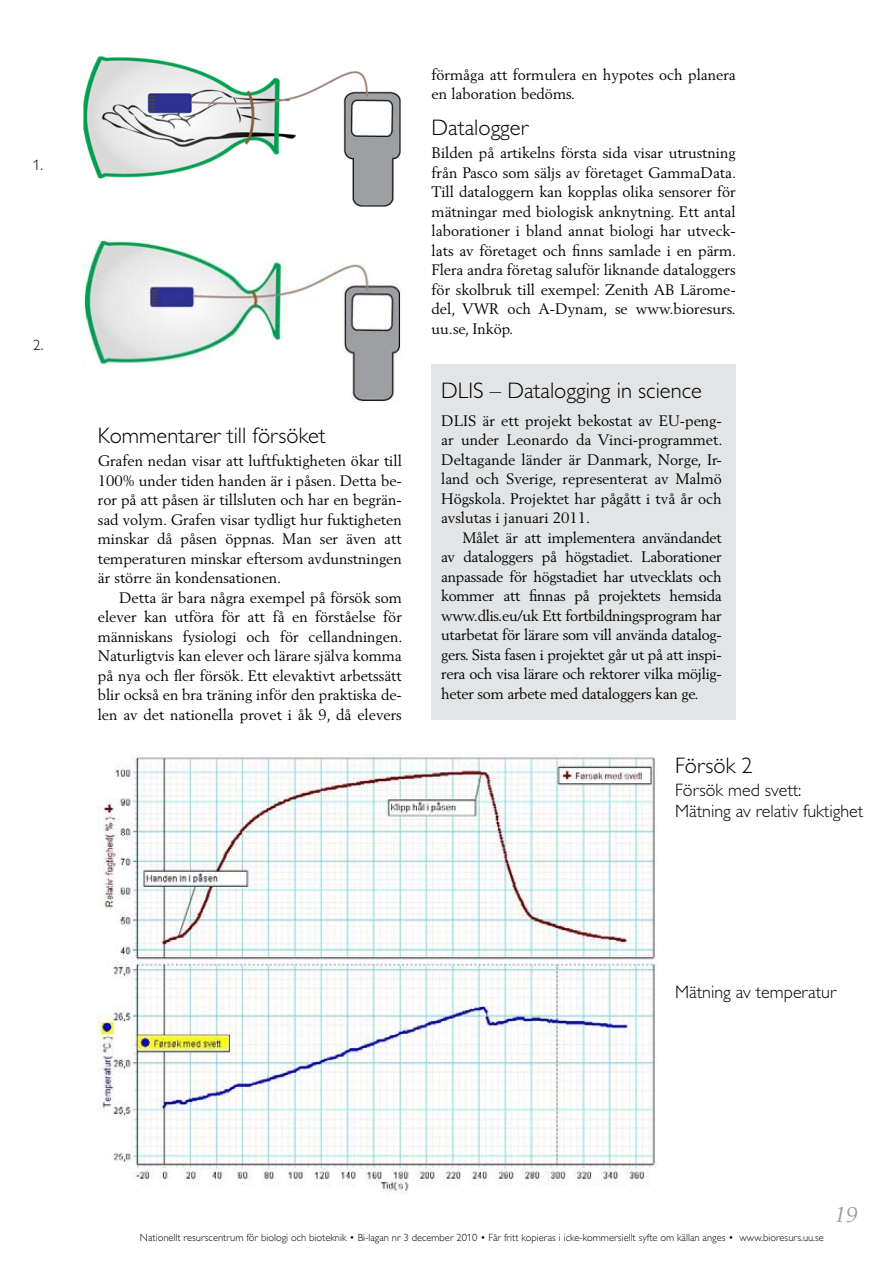
<style>
.page{position:relative;width:893px;height:1263px;background:#fff}
.page>*{position:absolute;margin:0;border:0;box-sizing:border-box;transform-origin:0 0}
.t1{font:300 22.5px "Gill Alt One";color:#000}
.t2{font:italic 21px "Berling";color:#9c9d9f}
.t3{font:300 18px/21.6px "Gill Alt One";color:#000}
.t4{font:15px/19.5px "Berling";color:#000;text-align:justify}
.t5{font:300 15px "Gill Alt One";color:#000}
.t6{font:300 10.5px "Gill Alt One";color:#000}
</style>
<div class="page">
<div style="left:432px;top:364px;width:304px;height:356px;background:#e3e4e5"></div>
<img style="left:98px;top:755px;width:558px;height:440px">
<img style="left:84px;top:240px;width:317px;height:163px">
<img style="left:83px;top:56px;width:318px;height:151px">
<p class="t5" style="left:33px;top:157px;width:12px">1.</p>
<p class="t5" style="left:33px;top:337px;width:12px">2.</p>
<h1 class="t1" style="left:98px;top:422px;width:229px">Kommentarer till försöket</h1>
<p class="t4" style="left:98px;top:451px;width:306px">Grafen nedan visar att luftfuktigheten ökar till 100% under tiden handen är i påsen. Detta be&shy;ror på att påsen är tillsluten och har en begrän&shy;sad volym. Grafen visar tydligt hur fuktigheten minskar då påsen öppnas. Man ser även att temperaturen minskar eftersom avdunstningen är större än kondensationen.</p>
<p class="t4" style="left:98px;top:588px;width:306px;text-indent:21px">Detta är bara några exempel på försök som elever kan utföra för att få en förståelse för människans fysiologi och för cellandningen.<br>Naturligtvis kan elever och lärare själva komma på nya och fler försök. Ett elevaktivt arbetssätt blir också en bra träning inför den praktiska de&shy;len av det nationella provet i åk 9, då elevers</p>
<p class="t4" style="left:432px;top:64px;width:306px">förmåga att formulera en hypotes och planera en laboration bedöms.</p>
<h1 class="t1" style="left:432px;top:114px;width:98px">Datalogger</h1>
<p class="t4" style="left:432px;top:143px;width:306px">Bilden på artikelns första sida visar utrustning från Pasco som säljs av företaget GammaData.<br>Till dataloggern kan kopplas olika sensorer för mätningar med biologisk anknytning. Ett antal laborationer i bland annat biologi har utveck&shy;lats av företaget och finns samlade i en pärm.<br>Flera andra företag saluför liknande dataloggers för skolbruk till exempel: Zenith AB Lärome&shy;del, VWR och A-Dynam, se www.bioresurs. uu.se, Inköp.</p>
<h1 class="t1" style="left:441px;top:378px;width:262px">DLIS – Datalogging in science</h1>
<p class="t4" style="left:441px;top:411px;width:283px">DLIS är ett projekt bekostat av EU-peng&shy;ar under Leonardo da Vinci-programmet.<br>Deltagande länder är Danmark, Norge, Ir&shy;land och Sverige, representerat av Malmö Högskola. Projektet har pågått i två år och avslutas i januari 2011.</p>
<p class="t4" style="left:441px;top:528px;width:282px;text-indent:21px">Målet är att implementera användandet av dataloggers på högstadiet. Laborationer anpassade för högstadiet har utvecklats och kommer att finnas på projektets hemsida www.dlis.eu/uk Ett fortbildningsprogram har utarbetat för lärare som vill använda datalog&shy;gers. Sista fasen i projektet går ut på att inspi&shy;rera och visa lärare och rektorer vilka möjlig&shy;heter som arbete med dataloggers kan ge.</p>
<h1 class="t1" style="left:675px;top:753px;width:79px">Försök 2</h1>
<p class="t3" style="left:675px;top:779px;width:190px">Försök med svett:<br>Mätning av relativ fuktighet</p>
<p class="t3" style="left:675px;top:981px;width:162px">Mätning av temperatur</p>
<p class="t6" style="left:140px;top:1231px;width:685px">Nationellt resurscentrum för biologi och bioteknik • Bi-lagan nr 3 december 2010 • Får fritt kopieras i icke-kommersiellt syfte om källan anges • www.bioresurs.uu.se</p>
<h2 class="t2" style="left:834px;top:1201px;width:25px">19</h2>
</div>
